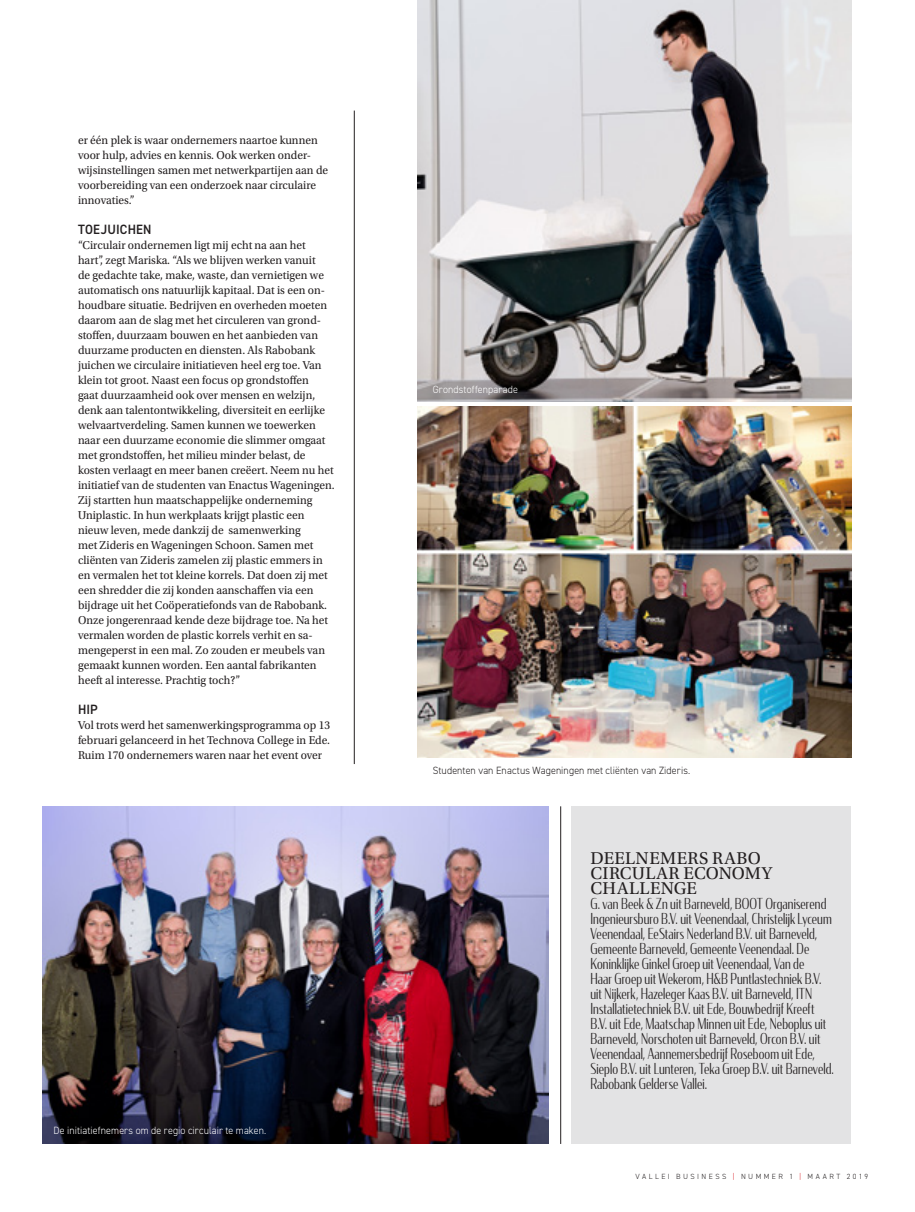
<style>
.page{position:relative;width:915px;height:1212px;background:#fff}
.page>*{position:absolute;margin:0;border:0;box-sizing:border-box;transform-origin:0 0}
.kop_kader{font:18px/15px "Utopia Std";letter-spacing:.02em;color:#231f20}
.kadertekst_condor{font:300 15px/15px "Condor Cond";letter-spacing:.01em;color:#231f20;scale:.95 1}
.tussenkop_dinn{font:600 13.5px "DIN2014";letter-spacing:.015em;color:#231f20;scale:.95 1}
.platte_tekst{font:12px/15px "Utopia Std";color:#231f20;scale:.96 1}
.fotbijschrift_dinn{font:300 10.5px "DIN2014";letter-spacing:.01em;color:#fff;scale:.95 1}
.fotbijschrift_dinn-2{font:300 10.5px "DIN2014";letter-spacing:.01em;color:#231f20;scale:.95 1}
.t1{font:300 7.5px "DIN2014";letter-spacing:.325em;color:#231f20}
.s1{color:#d81c23}
</style>
<div class="page">
<div style="left:571px;top:806px;width:279px;height:338px;background:#e3e3e4"></div>
<hr style="left:354px;top:111px;width:1px;height:653px;background:#231f20">
<hr style="left:560px;top:806px;width:1px;height:338px;background:#231f20">
<img style="left:417px;top:406px;width:433px;height:352px">
<img style="left:417px;top:0;width:433px;height:402px">
<img style="left:43px;top:806px;width:505px;height:337px">
<p class="platte_tekst" style="left:78px;top:133px;width:262px">er één plek is waar ondernemers naartoe kunnen voor hulp, advies en kennis. Ook werken onder&shy;wijsinstellingen samen met netwerkpartijen aan de voorbereiding van een onderzoek naar circulaire innovaties.”</p>
<p class="tussenkop_dinn" style="left:78px;top:220px;width:79px">TOEJUICHEN</p>
<p class="platte_tekst" style="left:78px;top:238px;width:269px">“Circulair ondernemen ligt mij echt na aan het<br>hart”, zegt Mariska. “Als we blijven werken vanuit<br>de gedachte take, make, waste, dan vernietigen we automatisch ons natuurlijk kapitaal. Dat is een on&shy;houdbare situatie. Bedrijven en overheden moeten daarom aan de slag met het circuleren van grond&shy;stoffen, duurzaam bouwen en het aanbieden van duurzame producten en diensten. Als Rabobank juichen we circulaire initiatieven heel erg toe. Van klein tot groot. Naast een focus op grondstoffen<br>gaat duurzaamheid ook over mensen en welzijn, denk aan talentontwikkeling, diversiteit en eerlijke welvaartverdeling. Samen kunnen we toewerken naar een duurzame economie die slimmer omgaat met grondstoffen, het milieu minder belast, de kosten verlaagt en meer banen creëert. Neem nu het initiatief van de studenten van Enactus Wageningen.<br>Zij startten hun maatschappelijke onderneming Uniplastic. In hun werkplaats krijgt plastic een nieuw leven, mede dankzij de samenwerking<br>met Zideris en Wageningen Schoon. Samen met cliënten van Zideris zamelen zij plastic emmers in en vermalen het tot kleine korrels. Dat doen zij met een shredder die zij konden aanschaffen via een bijdrage uit het Coöperatiefonds van de Rabobank.<br>Onze jongerenraad kende deze bijdrage toe. Na het vermalen worden de plastic korrels verhit en sa&shy;mengeperst in een mal. Zo zouden er meubels van gemaakt kunnen worden. Een aantal fabrikanten heeft al interesse. Prachtig toch?”</p>
<p class="tussenkop_dinn" style="left:78px;top:700px;width:22px">HIP</p>
<p class="platte_tekst" style="left:78px;top:718px;width:264px;text-align:justify">Vol trots werd het samenwerkingsprogramma op 13 februari gelanceerd in het Technova College in Ede.<br>Ruim 170 ondernemers waren naar het event over</p>
<p class="fotbijschrift_dinn" style="left:54px;top:1124px;width:225px">De initiatiefnemers om de regio circulair te maken.</p>
<p class="fotbijschrift_dinn" style="left:432px;top:383px;width:91px">Grondstoffenparade</p>
<p class="fotbijschrift_dinn-2" style="left:432px;top:764px;width:272px">Studenten van Enactus Wageningen met cliënten van Zideris.</p>
<p class="kop_kader" style="left:590px;top:851px;width:183px">DEELNEMERS RABO<br>CIRCULAR ECONOMY<br>CHALLENGE</p>
<p class="kadertekst_condor" style="left:590px;top:896px;width:258px">G. van Beek &amp; Zn uit Barneveld, BOOT Organiserend Ingenieursburo B.V. uit Veenendaal, Christelijk Lyceum Veenendaal, EeStairs Nederland B.V. uit Barneveld, Gemeente Barneveld, Gemeente Veenendaal. De Koninklijke Ginkel Groep uit Veenendaal, Van de<br>Haar Groep uit Wekerom, H&amp;B Puntlastechniek B.V. uit Nijkerk, Hazeleger Kaas B.V. uit Barneveld, ITN Installatietechniek B.V. uit Ede, Bouwbedrijf Kreeft B.V. uit Ede, Maatschap Minnen uit Ede, Neboplus uit Barneveld, Norschoten uit Barneveld, Orcon B.V. uit Veenendaal, Aannemersbedrijf Roseboom uit Ede, Sieplo B.V. uit Lunteren, Teka Groep B.V. uit Barneveld.<br>Rabobank Gelderse Vallei.</p>
<p class="t1" style="left:635px;top:1172px;width:234px">VALLEI BUSINESS <span class="s1">|</span> NUMMER 1 <span class="s1">|</span> MAART 2019</p>
</div>
